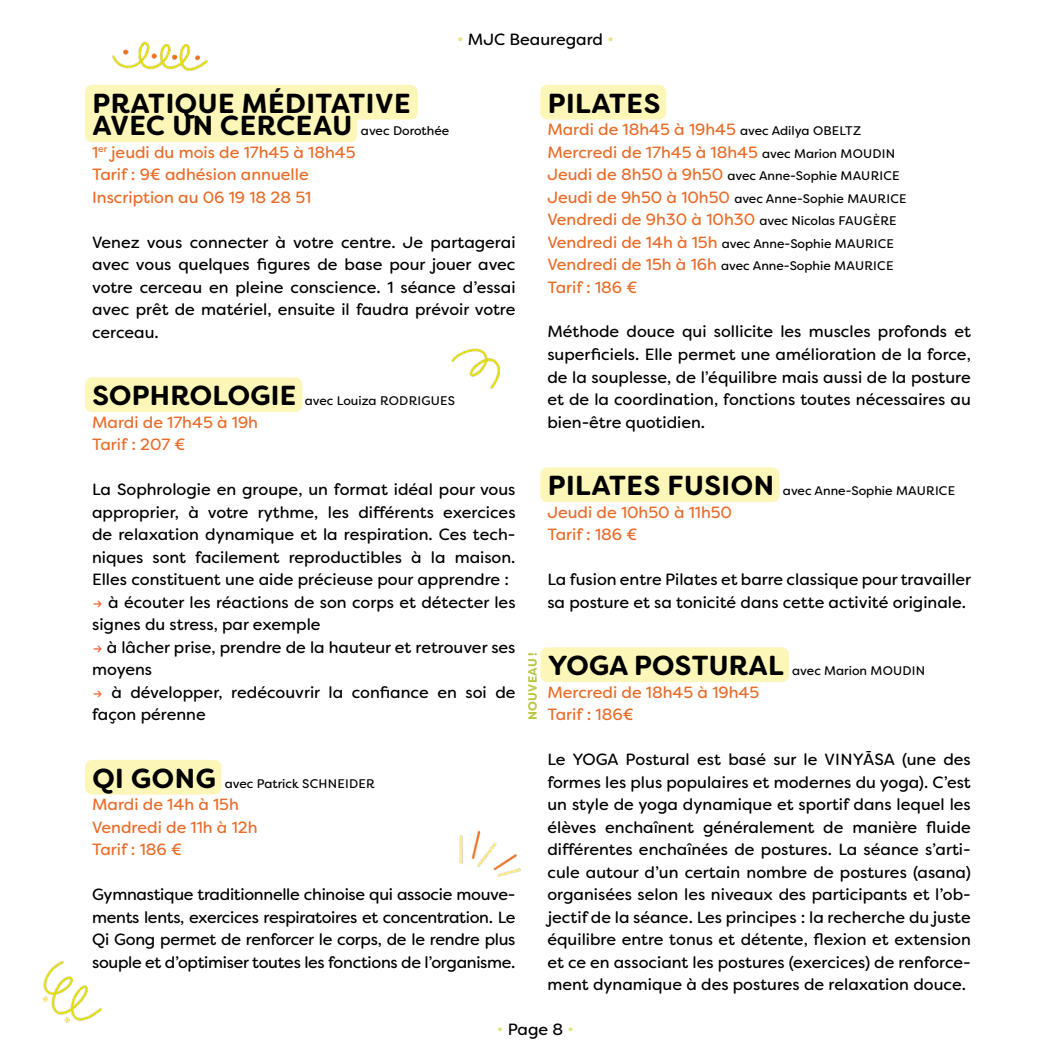
<style>
.page{position:relative;width:1063px;height:1063px;background:#fff}
.page>*{position:absolute;margin:0;border:0;box-sizing:border-box;transform-origin:0 0}
.t1{font:700 27.5px/22.5px "Filson Soft";letter-spacing:.02em;color:#000}
.t2{font:16.25px/22.5px "Filson Soft";color:#000;text-align:justify}
.t3{font:16.25px/22.5px "Filson Soft";color:#e96c29}
.t4{font:12.5px/22.5px "Filson Soft";color:#000}
.t5{font:700 12px "Filson Soft";letter-spacing:.02em;color:#bac540}
.s1{color:#e2e586}
.s2{font-weight:400;font-size:12.5px}
.s3{font-weight:700;font-size:27.5px}
.s4{color:#ff6836}
.s5{font-size:12.5px;color:#000}
.s6{font-size:16.25px;color:#e96c29}
</style>
<div class="page">
<div style="left:540px;top:647px;width:249px;height:35px;background:#fcf6b9;border-radius:7px"></div>
<div style="left:540px;top:85px;width:126px;height:35px;background:#fcf6b9;border-radius:7px"></div>
<div style="left:540px;top:467px;width:240px;height:35px;background:#fcf6b9;border-radius:7px"></div>
<img style="left:42px;top:41px;width:479px;height:982px">
<p class="t2" style="left:457px;top:28px;width:158px"><span class="s1">•</span> MJC Beauregard <span class="s1">•</span></p>
<h1 class="t1" style="left:92px;top:92px;width:359px">PRATIQUE MÉDITATIVE<br>AVEC UN CERCEAU <span class="s2">avec Dorothée</span></h1>
<p class="t3" style="left:92px;top:141px;width:265px">1<sup>er</sup> jeudi du mois de 17h45 à 18h45<br>Tarif : 9€ adhésion annuelle<br>Inscription au 06 19 18 28 51</p>
<p class="t2" style="left:92px;top:231px;width:425px">Venez vous connecter à votre centre. Je partagerai avec vous quelques figures de base pour jouer avec votre cerceau en pleine conscience. 1 séance d’essai avec prêt de matériel, ensuite il faudra prévoir votre cerceau.</p>
<p class="t4" style="left:92px;top:389px;width:364px"><span class="s3">SOPHROLOGIE</span> avec Louiza RODRIGUES</p>
<p class="t3" style="left:92px;top:411px;width:167px">Mardi de 17h45 à 19h<br>Tarif : 207 €</p>
<p class="t2" style="left:92px;top:478px;width:425px">La Sophrologie en groupe, un format idéal pour vous approprier, à votre rythme, les différents exercices de relaxation dynamique et la respiration. Ces tech&shy;niques sont facilement reproductibles à la maison.<br>Elles constituent une aide précieuse pour apprendre :</p>
<p class="t2" style="left:92px;top:591px;width:425px"><span class="s4">→</span> à écouter les réactions de son corps et détecter les signes du stress, par exemple</p>
<p class="t2" style="left:92px;top:636px;width:425px"><span class="s4">→</span> à lâcher prise, prendre de la hauteur et retrouver ses moyens</p>
<p class="t2" style="left:92px;top:681px;width:425px"><span class="s4">→</span> à développer, redécouvrir la confiance en soi de façon pérenne</p>
<p class="t4" style="left:92px;top:772px;width:284px"><span class="s3">QI GONG</span> avec Patrick SCHNEIDER</p>
<p class="t3" style="left:92px;top:793px;width:167px">Mardi de 14h à 15h<br>Vendredi de 11h à 12h<br>Tarif : 186 €</p>
<p class="t2" style="left:92px;top:883px;width:425px">Gymnastique traditionnelle chinoise qui associe mouve&shy;ments lents, exercices respiratoires et concentration. Le Qi Gong permet de renforcer le corps, de le rendre plus souple et d’optimiser toutes les fonctions de l’organisme.</p>
<h1 class="t1" style="left:548px;top:92px;width:114px">PILATES</h1>
<p class="t3" style="left:547px;top:118px;width:349px">Mardi de 18h45 à 19h45 <span class="s5">avec Adilya OBELTZ<br></span>Mercredi de 17h45 à 18h45 <span class="s5">avec Marion MOUDIN</span></p>
<p class="t4" style="left:547px;top:164px;width:361px"><span class="s6">Jeudi de 8h50 à 9h50</span> avec Anne-Sophie MAURICE<br><span class="s6">Jeudi de 9h50 à 10h50</span> avec Anne-Sophie MAURICE</p>
<p class="t3" style="left:547px;top:208px;width:351px">Vendredi de 9h30 à 10h30 <span class="s5">avec Nicolas FAUGÈRE</span></p>
<p class="t4" style="left:547px;top:232px;width:348px"><span class="s6">Vendredi de 14h à 15h</span> avec Anne-Sophie MAURICE<br><span class="s6">Vendredi de 15h à 16h</span> avec Anne-Sophie MAURICE</p>
<p class="t3" style="left:547px;top:276px;width:91px">Tarif : 186 €</p>
<p class="t2" style="left:547px;top:321px;width:425px">Méthode douce qui sollicite les muscles profonds et superficiels. Elle permet une amélioration de la force, de la souplesse, de l’équilibre mais aussi de la posture et de la coordination, fonctions toutes nécessaires au bien-être quotidien.</p>
<p class="t4" style="left:548px;top:479px;width:409px"><span class="s3">PILATES FUSION</span> avec Anne-Sophie MAURICE</p>
<p class="t3" style="left:547px;top:501px;width:186px">Jeudi de 10h50 à 11h50<br>Tarif : 186 €</p>
<p class="t2" style="left:547px;top:568px;width:425px">La fusion entre Pilates et barre classique pour travailler sa posture et sa tonicité dans cette activité originale.</p>
<p class="t5" style="left:525px;top:720px;width:69px;rotate:-90deg">NOUVEAU !</p>
<p class="t4" style="left:548px;top:659px;width:379px"><span class="s3">YOGA POSTURAL</span> avec Marion MOUDIN</p>
<p class="t3" style="left:547px;top:681px;width:213px">Mercredi de 18h45 à 19h45<br>Tarif : 186€</p>
<p class="t2" style="left:547px;top:748px;width:425px">Le YOGA Postural est basé sur le VINYĀSA (une des formes les plus populaires et modernes du yoga). C’est un style de yoga dynamique et sportif dans lequel les élèves enchaînent généralement de manière fluide différentes enchaînées de postures. La séance s’arti&shy;cule autour d’un certain nombre de postures (asana) organisées selon les niveaux des participants et l’ob&shy;jectif de la séance. Les principes : la recherche du juste équilibre entre tonus et détente, flexion et extension et ce en associant les postures (exercices) de renforce&shy;ment dynamique à des postures de relaxation douce.</p>
<p class="t2" style="left:497px;top:1018px;width:79px"><span class="s1">•</span> Page 8 <span class="s1">•</span></p>
</div>
